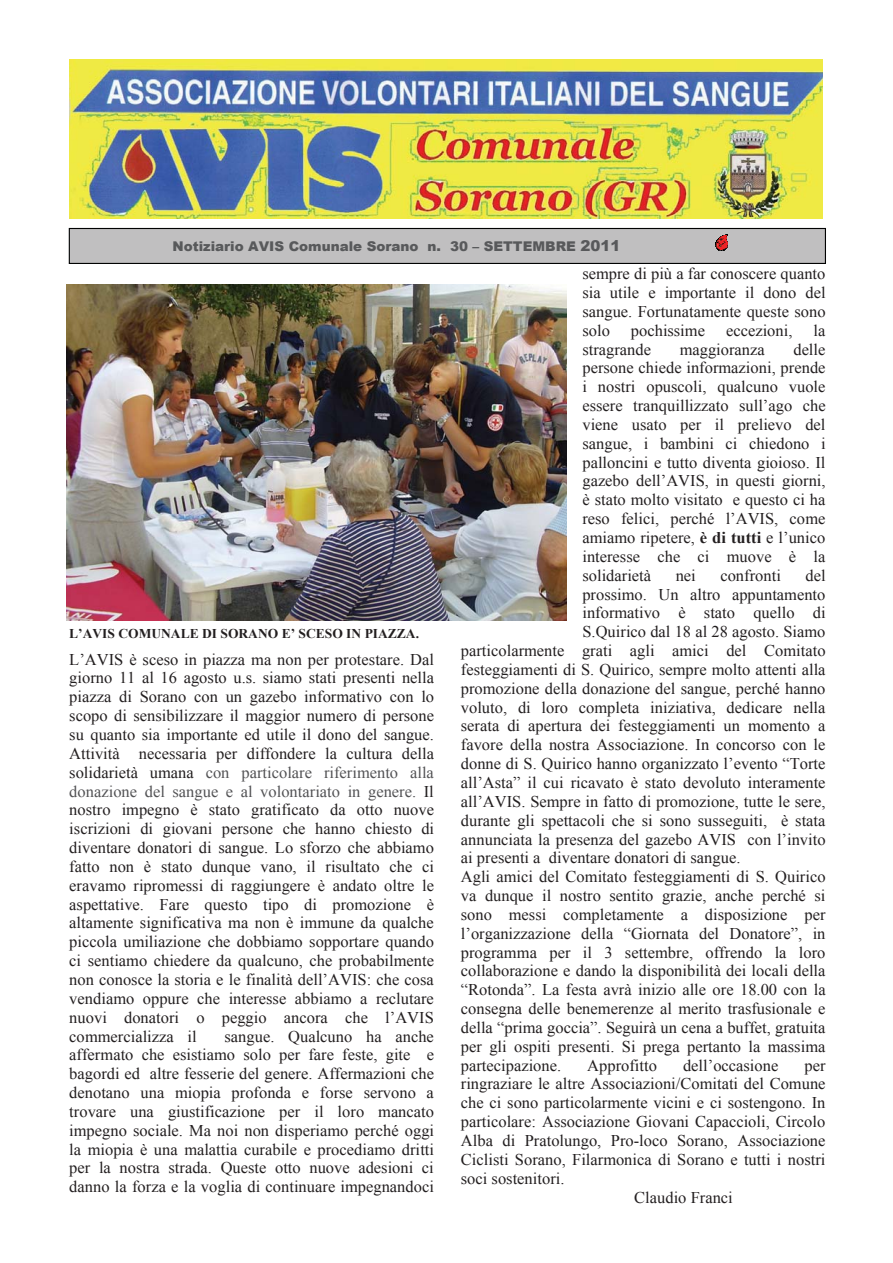
<style>
.page{position:relative;width:893px;height:1263px;background:#fff}
.page>*{position:absolute;margin:0;border:0;box-sizing:border-box;transform-origin:0 0}
.t1{font:16.35px/18.9px "Times New Roman";color:#231f20;text-align:justify}
.t2{font:900 13.35px "Arial";color:#58595b}
.t3{font:700 13.35px "Times New Roman";color:#231f20}
.s1{font-size:15px}
.s2{color:#535355}
.s3{font-weight:700}
</style>
<div class="page">
<img style="left:69px;top:60px;width:753px;height:158px">
<div style="left:69px;top:228px;width:756px;height:36px;background:#c0bfc0"></div>
<div style="left:69px;top:228px;width:757px;height:36px;border:1px solid #010202"></div>
<svg style="left:716px;top:235px;width:11px;height:16px"></svg>
<img style="left:67px;top:285px;width:499px;height:335px">
<p class="t2" style="left:173px;top:236px;width:450px">Notiziario AVIS Comunale Sorano n. 30 – SETTEMBRE <span class="s1">2011</span></p>
<p class="t3" style="left:69px;top:626px;width:351px">L’AVIS COMUNALE DI SORANO E’ SCESO IN PIAZZA.</p>
<p class="t1" style="left:69px;top:650px;width:366px">L’AVIS è sceso in piazza ma non per protestare. Dal giorno 11 al 16 agosto u.s. siamo stati presenti nella piazza di Sorano con un gazebo informativo con lo scopo di sensibilizzare il maggior numero di persone su quanto sia importante ed utile il dono del sangue.<br>Attività necessaria per diffondere la cultura della solidarietà umana <span class="s2">con particolare riferimento alla donazione del sangue e al volontariato in genere.</span> Il nostro impegno è stato gratificato da otto nuove iscrizioni di giovani persone che hanno chiesto di diventare donatori di sangue. Lo sforzo che abbiamo fatto non è stato dunque vano, il risultato che ci eravamo ripromessi di raggiungere è andato oltre le aspettative. Fare questo tipo di promozione è altamente significativa ma non è immune da qualche piccola umiliazione che dobbiamo sopportare quando ci sentiamo chiedere da qualcuno, che probabilmente non conosce la storia e le finalità dell’AVIS: che cosa vendiamo oppure che interesse abbiamo a reclutare nuovi donatori o peggio ancora che l’AVIS commercializza il</p>
<p class="t1" style="left:69px;top:1027px;width:366px;text-indent:155px">sangue. Qualcuno ha anche affermato che esistiamo solo per fare feste, gite e bagordi ed altre fesserie del genere. Affermazioni che denotano una miopia profonda e forse servono a trovare una giustificazione per il loro mancato impegno sociale. Ma noi non disperiamo perché oggi la miopia è una malattia curabile e procediamo dritti per la nostra strada. Queste otto nuove adesioni ci danno la forza e la voglia di continuare impegnandoci</p>
<p class="t1" style="left:582px;top:264px;width:245px">sempre di più a far conoscere quanto sia utile e importante il dono del sangue. Fortunatamente queste sono solo</p>
<p class="t1" style="left:631px;top:321px;width:76px">pochissime</p>
<p class="t1" style="left:726px;top:321px;width:68px">eccezioni,</p>
<p class="t1" style="left:813px;top:321px;width:13px">la</p>
<p class="t1" style="left:582px;top:340px;width:70px">stragrande</p>
<p class="t1" style="left:680px;top:340px;width:87px">maggioranza</p>
<p class="t1" style="left:582px;top:340px;width:245px;text-indent:211px">delle persone chiede informazioni, prende i nostri opuscoli, qualcuno vuole essere tranquillizzato sull’ago che viene usato per il prelievo del sangue, i bambini ci chiedono i palloncini e tutto diventa gioioso. Il gazebo dell’AVIS, in questi giorni, è stato molto visitato e questo ci ha reso felici, perché l’AVIS, come amiamo ripetere, <span class="s3">è di tutti</span> e l’unico interesse che ci muove è la solidarietà</p>
<p class="t1" style="left:676px;top:566px;width:22px">nei</p>
<p class="t1" style="left:720px;top:566px;width:62px">confronti</p>
<p class="t1" style="left:805px;top:566px;width:22px">del</p>
<p class="t1" style="left:582px;top:585px;width:245px">prossimo. Un altro appuntamento</p>
<p class="t1" style="left:582px;top:603px;width:245px">informativo è stato quello di</p>
<p class="t1" style="left:582px;top:622px;width:245px">S.Quirico dal 18 al 28 agosto. Siamo</p>
<p class="t1" style="left:461px;top:641px;width:366px">particolarmente grati agli amici del Comitato</p>
<p class="t1" style="left:461px;top:660px;width:366px">festeggiamenti di S. Quirico, sempre molto attenti alla</p>
<p class="t1" style="left:461px;top:679px;width:366px">promozione della donazione del sangue, perché hanno</p>
<p class="t1" style="left:461px;top:698px;width:366px">voluto, di loro completa iniziativa, dedicare nella</p>
<p class="t1" style="left:461px;top:716px;width:366px">serata di apertura dei festeggiamenti un momento a</p>
<p class="t1" style="left:461px;top:735px;width:366px">favore della nostra Associazione. In concorso con le</p>
<p class="t1" style="left:461px;top:754px;width:366px">donne di S. Quirico hanno organizzato l’evento “Torte</p>
<p class="t1" style="left:461px;top:773px;width:366px">all’Asta” il cui ricavato è stato devoluto interamente</p>
<p class="t1" style="left:461px;top:792px;width:366px">all’AVIS. Sempre in fatto di promozione, tutte le sere,</p>
<p class="t1" style="left:461px;top:811px;width:366px">durante gli spettacoli che si sono susseguiti, è stata</p>
<p class="t1" style="left:461px;top:830px;width:366px">annunciata la presenza del gazebo AVIS con l’invito</p>
<p class="t1" style="left:461px;top:848px;width:281px">ai presenti a diventare donatori di sangue.</p>
<p class="t1" style="left:461px;top:867px;width:366px">Agli amici del Comitato festeggiamenti di S. Quirico</p>
<p class="t1" style="left:461px;top:886px;width:366px">va dunque il nostro sentito grazie, anche perché si</p>
<p class="t1" style="left:461px;top:905px;width:366px">sono messi completamente a disposizione per</p>
<p class="t1" style="left:461px;top:924px;width:366px">l’organizzazione della “Giornata del Donatore”, in</p>
<p class="t1" style="left:461px;top:943px;width:366px">programma per il 3 settembre, offrendo la loro</p>
<p class="t1" style="left:461px;top:961px;width:366px">collaborazione e dando la disponibilità dei locali della</p>
<p class="t1" style="left:461px;top:980px;width:366px">“Rotonda”. La festa avrà inizio alle ore 18.00 con la</p>
<p class="t1" style="left:461px;top:999px;width:366px">consegna delle benemerenze al merito trasfusionale e</p>
<p class="t1" style="left:461px;top:1018px;width:366px">della “prima goccia”. Seguirà un cena a buffet, gratuita</p>
<p class="t1" style="left:461px;top:1037px;width:366px">per gli ospiti presenti. Si prega pertanto la massima</p>
<p class="t1" style="left:461px;top:1056px;width:102px">partecipazione.</p>
<p class="t1" style="left:587px;top:1056px;width:71px">Approfitto</p>
<p class="t1" style="left:683px;top:1056px;width:97px">dell’occasione</p>
<p class="t1" style="left:804px;top:1056px;width:23px">per</p>
<p class="t1" style="left:461px;top:1074px;width:366px">ringraziare le altre Associazioni/Comitati del Comune</p>
<p class="t1" style="left:461px;top:1093px;width:366px">che ci sono particolarmente vicini e ci sostengono. In</p>
<p class="t1" style="left:461px;top:1112px;width:366px">particolare: Associazione Giovani Capaccioli, Circolo</p>
<p class="t1" style="left:461px;top:1131px;width:366px">Alba di Pratolungo, Pro-loco Sorano, Associazione</p>
<p class="t1" style="left:461px;top:1150px;width:366px">Ciclisti Sorano, Filarmonica di Sorano e tutti i nostri</p>
<p class="t1" style="left:461px;top:1169px;width:105px">soci sostenitori.</p>
<p class="t1" style="left:634px;top:1188px;width:100px">Claudio Franci</p>
</div>
